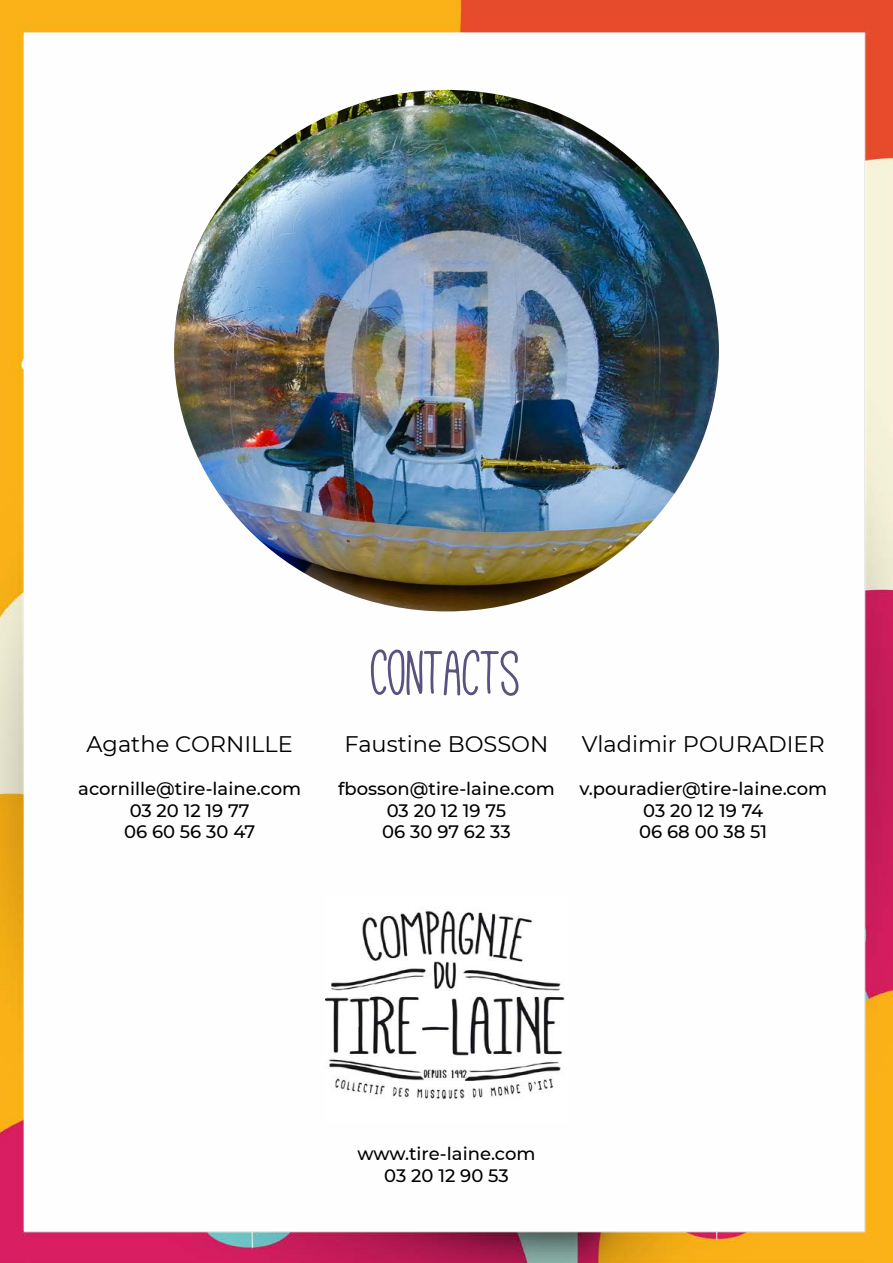
<style>
.page{position:relative;width:893px;height:1263px;background:#fff}
.page>*{position:absolute;margin:0;border:0;box-sizing:border-box;transform-origin:0 0}
.t1{font:70.5px "Mathlete Bulky";color:#5b527f}
.t2{font:22.5px "Montserrat";color:#000}
.t3{font:500 18px/21.6px "Montserrat";color:#000;text-align:center}
</style>
<div class="page">
<img style="left:0;top:0;width:893px;height:1263px">
<img style="left:325px;top:895px;width:242px;height:227px">
<img style="left:174px;top:90px;width:545px;height:521px">
<p class="t2" style="left:87px;top:728px;width:208px">Agathe CORNILLE</p>
<p class="t3" style="left:78px;top:777px;width:225px">acornille@tire-laine.com<br>03 20 12 19 77<br>06 60 56 30 47</p>
<h1 class="t1" style="left:372px;top:639px;width:150px">CONTACTS</h1>
<p class="t2" style="left:345px;top:728px;width:205px">Faustine BOSSON</p>
<p class="t3" style="left:338px;top:777px;width:218px">fbosson@tire-laine.com<br>03 20 12 19 75<br>06 30 97 62 33</p>
<p class="t2" style="left:582px;top:728px;width:245px">Vladimir POURADIER</p>
<p class="t3" style="left:579px;top:777px;width:249px">v.pouradier@tire-laine.com<br>03 20 12 19 74<br>06 68 00 38 51</p>
<p class="t3" style="left:358px;top:1142px;width:179px">www.tire-laine.com<br>03 20 12 90 53</p>
</div>
